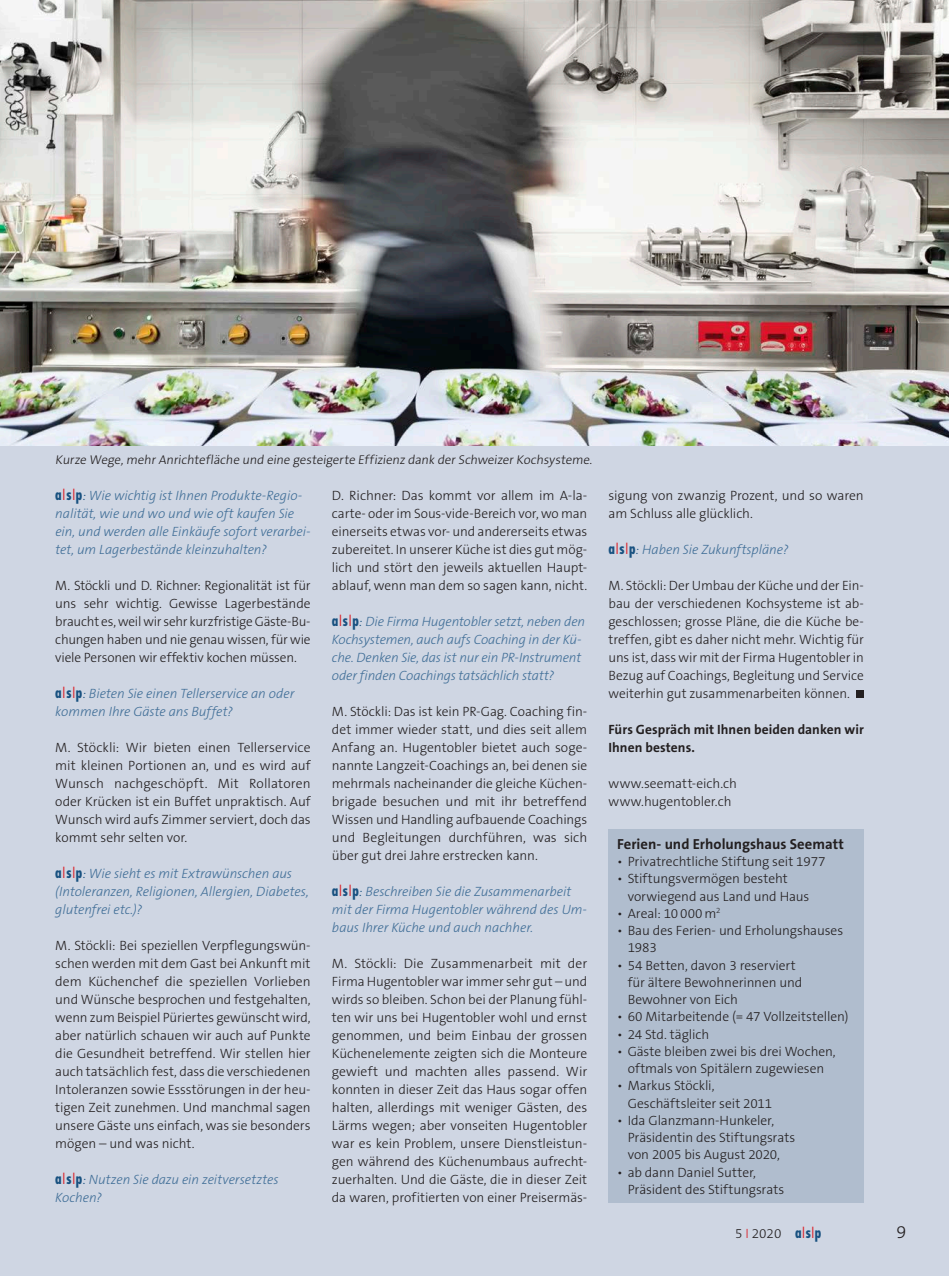
<style>
.page{position:relative;width:949px;height:1276px;background:#fff}
.page>*{position:absolute;margin:0;border:0;box-sizing:border-box;transform-origin:0 0}
.t1{font:300 18px "The Sans B3";color:#231f20}
.t2{font:700 14.7px "The Sans B7";color:#231f20}
.t3{font:300 13.5px/18px "The Sans B3";letter-spacing:-.005em;color:#231f20}
.t4{font:italic 300 13.5px/18px "The Sans B3";letter-spacing:-.005em;color:#406e97}
.t5{font:700 13.5px/18px "The Sans B7";letter-spacing:.005em;color:#231f20}
.t6{font:300 12.75px "The Sans B3";letter-spacing:.035em;color:#231f20}
.s1{font-family:"Futura Std";font-weight:700;font-style:normal;font-stretch:condensed;font-size:15px;color:#185180}
.s2{font-family:"Futura Std";font-style:normal;font-stretch:condensed;font-size:15px;color:#da2128}
.s3{color:#185180}
.s4{color:#da2128}
.s5{font-family:"Futura Std";font-weight:700;font-stretch:condensed;font-size:15px;color:#185180}
.s6{font-family:"Futura Std";font-stretch:condensed;font-size:15px;color:#da2128}
</style>
<div class="page">
<div style="left:0;top:0;width:948px;height:1276px;background:#cfd6e3"></div>
<div style="left:855px;top:690px;width:8px;height:8px;background:#231f20"></div>
<div style="left:608px;top:829px;width:255px;height:373px;background:#b0bdce"></div>
<img style="left:0;top:0;width:948px;height:445px">
<p class="t6" style="left:55px;top:453px;width:540px">Kurze Wege, mehr Anrichtefläche und eine gesteigerte Effizienz dank der Schweizer Kochsysteme.</p>
<p class="t4" style="left:55px;top:487px;width:257px"><span class="s1">a</span><span class="s2">I</span><span class="s1">s</span><span class="s2">I</span><span class="s1">p</span><span class="s3">:</span> Wie wichtig ist Ihnen Produkte-Regio&shy;nalität, wie und wo und wie oft kaufen Sie ein, und werden alle Einkäufe sofort verarbei&shy;tet, um Lagerbestände kleinzuhalten?</p>
<p class="t3" style="left:55px;top:577px;width:257px;text-align:justify">M. Stöckli und D. Richner: Regionalität ist für uns sehr wichtig. Gewisse Lagerbestände braucht es, weil wir sehr kurzfristige Gäste-Bu&shy;chungen haben und nie genau wissen, für wie viele Personen wir effektiv kochen müssen.</p>
<p class="t4" style="left:55px;top:685px;width:240px"><span class="s1">a</span><span class="s2">I</span><span class="s1">s</span><span class="s2">I</span><span class="s1">p</span><span class="s3">:</span> Bieten Sie einen Tellerservice an oder kommen Ihre Gäste ans Buffet?</p>
<p class="t3" style="left:55px;top:739px;width:257px;text-align:justify">M. Stöckli: Wir bieten einen Tellerservice mit kleinen Portionen an, und es wird auf Wunsch nachgeschöpft. Mit Rollatoren oder Krücken ist ein Buffet unpraktisch. Auf Wunsch wird aufs Zimmer serviert, doch das kommt sehr selten vor.</p>
<p class="t4" style="left:55px;top:865px;width:255px"><span class="s1">a</span><span class="s2">I</span><span class="s1">s</span><span class="s2">I</span><span class="s1">p</span><span class="s3">:</span> Wie sieht es mit Extrawünschen aus (Intoleranzen, Religionen, Allergien, Diabetes, glutenfrei etc.)?</p>
<p class="t3" style="left:55px;top:937px;width:257px;text-align:justify">M. Stöckli: Bei speziellen Verpflegungswün&shy;schen werden mit dem Gast bei Ankunft mit dem Küchenchef die speziellen Vorlieben und Wünsche besprochen und festgehalten, wenn zum Beispiel Püriertes gewünscht wird, aber natürlich schauen wir auch auf Punkte die Gesundheit betreffend. Wir stellen hier auch tatsächlich fest, dass die verschiedenen Intoleranzen sowie Essstörungen in der heu&shy;tigen Zeit zunehmen. Und manchmal sagen unsere Gäste uns einfach, was sie besonders mögen – und was nicht.</p>
<p class="t4" style="left:55px;top:1171px;width:225px"><span class="s1">a</span><span class="s2">I</span><span class="s1">s</span><span class="s2">I</span><span class="s1">p</span><span class="s3">:</span> Nutzen Sie dazu ein zeitversetztes<br>Kochen?</p>
<p class="t3" style="left:332px;top:487px;width:257px;text-align:justify">D. Richner: Das kommt vor allem im A-la&shy;carte- oder im Sous-vide-Bereich vor, wo man einerseits etwas vor- und andererseits etwas zubereitet. In unserer Küche ist dies gut mög&shy;lich und stört den jeweils aktuellen Haupt&shy;ablauf, wenn man dem so sagen kann, nicht.</p>
<p class="t4" style="left:332px;top:613px;width:255px"><span class="s1">a</span><span class="s2">I</span><span class="s1">s</span><span class="s2">I</span><span class="s1">p</span><span class="s3">:</span> Die Firma Hugentobler setzt, neben den Kochsystemen, auch aufs Coaching in der Kü&shy;che. Denken Sie, das ist nur ein PR-Instrument oder finden Coachings tatsächlich statt?</p>
<p class="t3" style="left:332px;top:703px;width:257px;text-align:justify">M. Stöckli: Das ist kein PR-Gag. Coaching fin&shy;det immer wieder statt, und dies seit allem Anfang an. Hugentobler bietet auch soge&shy;nannte Langzeit-Coachings an, bei denen sie mehrmals nacheinander die gleiche Küchen&shy;brigade besuchen und mit ihr betreffend Wissen und Handling aufbauende Coachings und Begleitungen durchführen, was sich über gut drei Jahre erstrecken kann.</p>
<p class="t4" style="left:332px;top:883px;width:256px"><span class="s1">a</span><span class="s2">I</span><span class="s1">s</span><span class="s2">I</span><span class="s1">p</span><span class="s3">:</span> Beschreiben Sie die Zusammenarbeit mit der Firma Hugentobler während des Um&shy;baus Ihrer Küche und auch nachher.</p>
<p class="t3" style="left:332px;top:955px;width:257px;text-align:justify">M. Stöckli: Die Zusammenarbeit mit der Firma Hugentobler war immer sehr gut – und wirds so bleiben. Schon bei der Planung fühl&shy;ten wir uns bei Hugentobler wohl und ernst genommen, und beim Einbau der grossen Küchenelemente zeigten sich die Monteure gewieft und machten alles passend. Wir konnten in dieser Zeit das Haus sogar offen halten, allerdings mit weniger Gästen, des Lärms wegen; aber vonseiten Hugentobler war es kein Problem, unsere Dienstleistun&shy;gen während des Küchenumbaus aufrecht&shy;zuerhalten. Und die Gäste, die in dieser Zeit da waren, profitierten von einer Preisermäs-</p>
<p class="t3" style="left:608px;top:487px;width:257px">sigung von zwanzig Prozent, und so waren am Schluss alle glücklich.</p>
<p class="t4" style="left:608px;top:541px;width:181px"><span class="s1">a</span><span class="s2">I</span><span class="s1">s</span><span class="s2">I</span><span class="s1">p</span><span class="s3">:</span> Haben Sie Zukunftspläne?</p>
<p class="t3" style="left:608px;top:577px;width:257px;text-align:justify">M. Stöckli: Der Umbau der Küche und der Ein&shy;bau der verschiedenen Kochsysteme ist ab&shy;geschlossen; grosse Pläne, die die Küche be&shy;treffen, gibt es daher nicht mehr. Wichtig für uns ist, dass wir mit der Firma Hugentobler in Bezug auf Coachings, Begleitung und Service weiterhin gut zusammenarbeiten können.</p>
<p class="t5" style="left:608px;top:721px;width:257px">Fürs Gespräch mit Ihnen beiden danken wir<br>Ihnen bestens.</p>
<p class="t3" style="left:608px;top:775px;width:130px">www.seematt-eich.ch www.hugentobler.ch</p>
<p class="t2" style="left:617px;top:836px;width:228px">Ferien- und Erholungshaus Seematt</p>
<p class="t3" style="left:617px;top:853px;width:210px">• Privatrechtliche Stiftung seit 1977</p>
<p class="t3" style="left:627px;top:870px;width:183px;line-height:17.2px;text-indent:-11px">• Stiftungsvermögen besteht vorwiegend aus Land und Haus</p>
<p class="t3" style="left:617px;top:905px;width:105px">• Areal: 10000m<sup>2</sup></p>
<p class="t3" style="left:627px;top:922px;width:217px;line-height:17.2px;text-indent:-11px">• Bau des Ferien- und Erholungshauses<br>1983</p>
<p class="t3" style="left:627px;top:957px;width:176px;line-height:17.2px;text-indent:-11px">• 54 Betten, davon 3 reserviert für ältere Bewohnerinnen und<br>Bewohner von Eich</p>
<p class="t3" style="left:617px;top:1008px;width:233px">• 60 Mitarbeitende (= 47 Vollzeitstellen)</p>
<p class="t3" style="left:617px;top:1025px;width:94px">• 24 Std. täglich</p>
<p class="t3" style="left:617px;top:1043px;width:220px;line-height:17.2px;text-align:center">• Gäste bleiben zwei bis drei Wochen, oftmals von Spitälern zugewiesen</p>
<p class="t3" style="left:627px;top:1077px;width:146px;line-height:17.2px;text-indent:-11px">• Markus Stöckli,<br>Geschäftsleiter seit 2011</p>
<p class="t3" style="left:627px;top:1112px;width:169px;line-height:17.2px;text-indent:-11px">• Ida Glanzmann-Hunkeler,<br>Präsidentin des Stiftungsrats von 2005 bis August 2020,</p>
<p class="t3" style="left:627px;top:1164px;width:158px;line-height:17.2px;text-indent:-11px">• ab dann Daniel Sutter,<br>Präsident des Stiftungsrats</p>
<p class="t3" style="left:735px;top:1225px;width:87px">5 <span class="s4">I</span> 2020 <span class="s5">a</span><span class="s6">I</span><span class="s5">s</span><span class="s6">I</span><span class="s5">p</span></p>
<h1 class="t1" style="left:896px;top:1223px;width:11px">9</h1>
</div>
